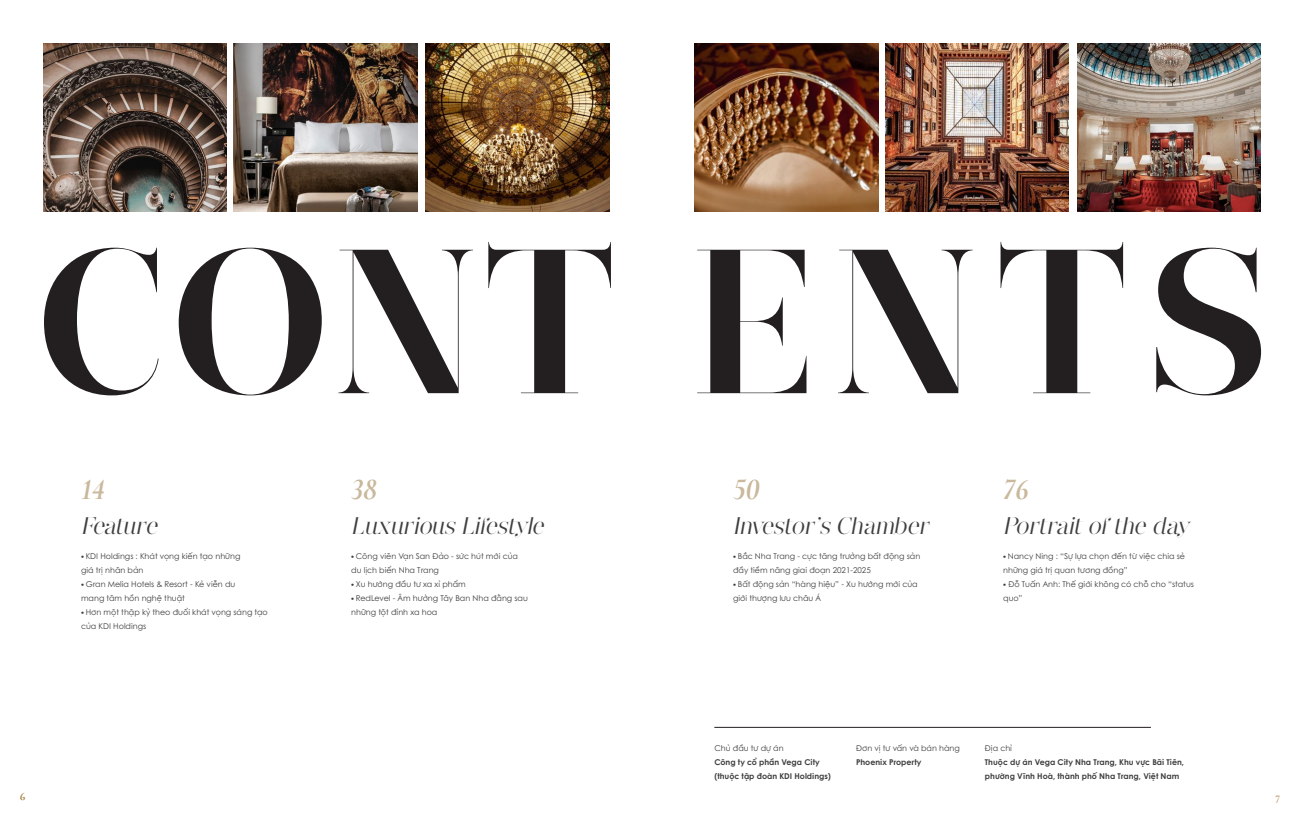
<style>
.page{position:relative;width:1304px;height:823px;background:#fff}
.page>*{position:absolute;margin:0;border:0;box-sizing:border-box;transform-origin:0 0}
.t1{font:700 204.7px "Narziss Pro Cy";letter-spacing:.055em;color:#231f20}
.t2{font:italic 700 30px "Cormorant Garamond";letter-spacing:.02em;color:#c9b89c}
.t3{font:italic 24px "Narziss Pro Cy";color:#3e3e3f}
.t4{font:600 11px "Cormorant Garamond";color:#b49360}
.t5{font:8px/14px "SVN Century Gothic";color:#3e3e3f}
.t6{font:8px "SVN Century Gothic Bold";color:#3e3e3f}
.s1{font-family:"SVN Helvetica Now Display Bold"}
</style>
<div class="page">
<img style="left:43px;top:43px;width:184px;height:169px">
<img style="left:234px;top:43px;width:183px;height:169px">
<img style="left:426px;top:43px;width:183px;height:169px">
<img style="left:694px;top:43px;width:184px;height:169px">
<img style="left:885px;top:43px;width:184px;height:169px">
<img style="left:1077px;top:43px;width:184px;height:169px">
<hr style="left:714px;top:726px;width:437px;height:1px;background:#231f20">
<p class="t1" style="left:37px;top:182px;width:1233px">CONT ENTS</p>
<p class="t2" style="left:82px;top:470px;width:25px">14</p>
<p class="t3" style="left:81px;top:510px;width:83px">Feature</p>
<p class="t5" style="left:81px;top:548px;width:161px"><span class="s1">•</span> KDI Holdings : Khát vọng kiến tạo những</p>
<p class="t5" style="left:81px;top:562px;width:64px">giá trị nhân bản</p>
<p class="t5" style="left:81px;top:576px;width:156px"><span class="s1">•</span> Gran Melia Hotels &amp; Resort - Kẻ viễn du</p>
<p class="t5" style="left:81px;top:590px;width:105px">mang tâm hồn nghệ thuật</p>
<p class="t5" style="left:81px;top:604px;width:188px"><span class="s1">•</span> Hơn một thập kỷ theo đuổi khát vọng sáng tạo của KDI Holdings</p>
<p class="t2" style="left:733px;top:470px;width:27px">50</p>
<p class="t3" style="left:733px;top:510px;width:202px">Investor’s Chamber</p>
<p class="t2" style="left:1003px;top:470px;width:27px">76</p>
<p class="t2" style="left:351px;top:470px;width:27px">38</p>
<p class="t3" style="left:351px;top:510px;width:200px">LuxuriousLifestyle</p>
<p class="t3" style="left:1003px;top:510px;width:193px">Portraitofthe day</p>
<p class="t5" style="left:351px;top:548px;width:168px"><span class="s1">•</span> Công viên Vạn San Đảo - sức hút mới của</p>
<p class="t5" style="left:351px;top:562px;width:89px">du lịch biển Nha Trang</p>
<p class="t5" style="left:351px;top:576px;width:116px"><span class="s1">•</span> Xu hướng đầu tư xa xỉ phẩm</p>
<p class="t5" style="left:351px;top:590px;width:178px"><span class="s1">•</span> RedLevel - Âm hưởng Tây Ban Nha đằng sau những tột đỉnh xa hoa</p>
<p class="t5" style="left:733px;top:548px;width:189px"><span class="s1">•</span> Bắc Nha Trang - cực tăng trưởng bất động sản đầy tiềm năng giai đoạn 2021-2025</p>
<p class="t5" style="left:733px;top:576px;width:186px"><span class="s1">•</span> Bất động sản “hàng hiệu” - Xu hướng mới của giới thượng lưu châu Á</p>
<p class="t5" style="left:1003px;top:548px;width:183px"><span class="s1">•</span> Nancy Ning : “Sự lựa chọn đến từ việc chia sẻ những giá trị quan tương đồng”</p>
<p class="t5" style="left:1003px;top:576px;width:192px"><span class="s1">•</span> Đỗ Tuấn Anh: Thế giới không có chỗ cho “status quo”</p>
<p class="t5" style="left:714px;top:740px;width:71px">Chủ đầu tư dự án</p>
<p class="t6" style="left:714px;top:755px;width:107px">Công ty cổ phần Vega City</p>
<p class="t6" style="left:714px;top:769px;width:118px">(thuộc tập đoàn KDI Holdings)</p>
<p class="t5" style="left:856px;top:740px;width:105px">Đơn vị tư vấn và bán hàng</p>
<p class="t6" style="left:856px;top:755px;width:67px">Phoenix Property</p>
<p class="t5" style="left:985px;top:740px;width:29px">Địa chỉ</p>
<p class="t6" style="left:985px;top:755px;width:201px">Thuộc dự án Vega City Nha Trang, Khu vực Bãi Tiên,</p>
<p class="t6" style="left:985px;top:769px;width:196px">phường Vĩnh Hoà, thành phố Nha Trang, Việt Nam</p>
<h3 class="t4" style="left:20px;top:788px;width:7px">6</h3>
<h3 class="t4" style="left:1276px;top:788px;width:6px">7</h3>
</div>
